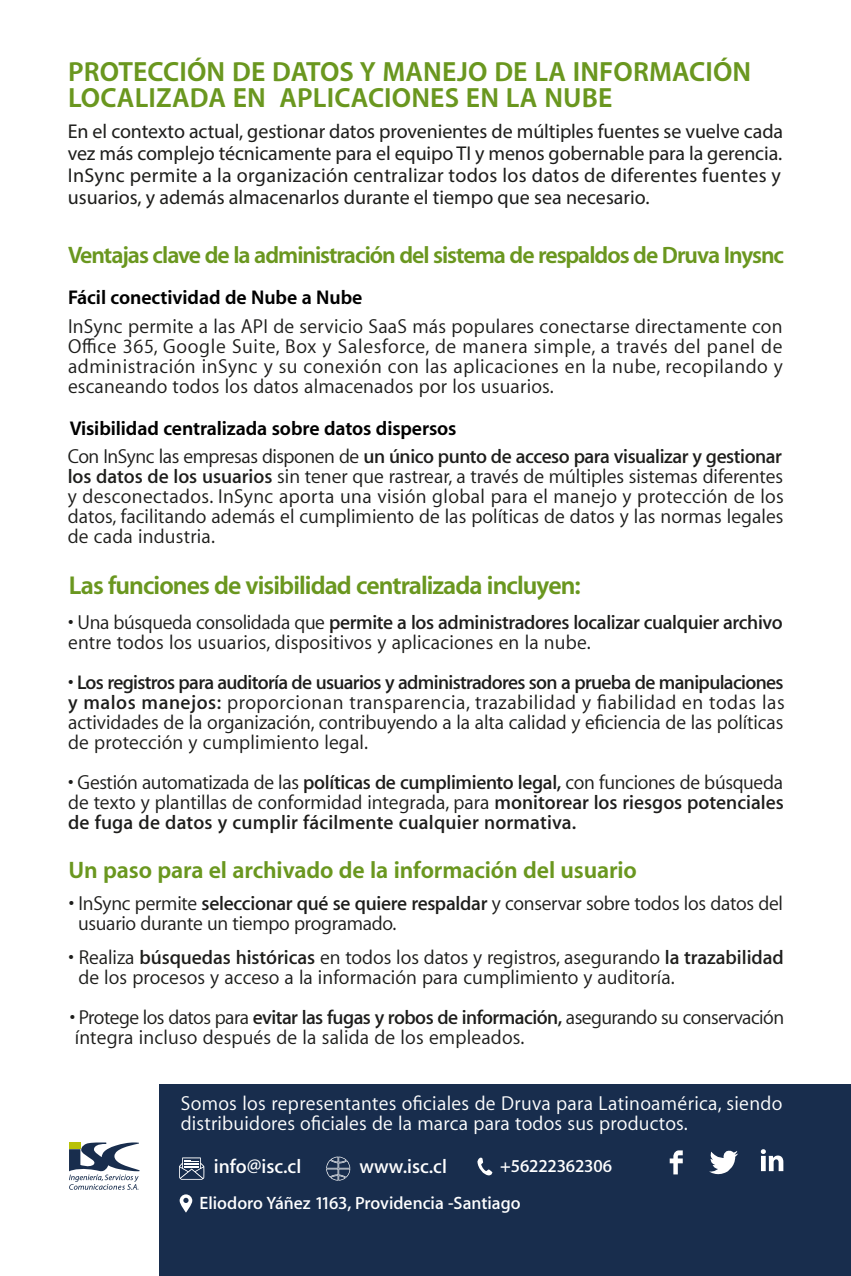
<style>
.page{position:relative;width:851px;height:1276px;background:#fff}
.page>*{position:absolute;margin:0;border:0;box-sizing:border-box;transform-origin:0 0}
.t1{font:700 28px/26px "Myriad Set Pro";letter-spacing:.005em;color:#6a971f}
.t2{font:700 26px "Myriad Set Pro";letter-spacing:-.035em;color:#6a971f}
.t3{font:700 24px "Myriad Set Pro";letter-spacing:-.04em;color:#6a971f}
.t4{font:700 24px "Myriad Set Pro";letter-spacing:-.005em;color:#6a971f}
.t5{font:20px/20px "Myriad Set Pro Text";color:#1d1d1b}
.t6{font:20px/22px "Myriad Pro";color:#1d1d1b;text-align:justify}
.t7{font:600 20px/28px "Myriad Set Pro";letter-spacing:-.02em;color:#1d1d1b}
.t8{font:20px/20px "Myriad Set Pro Text";letter-spacing:.01em;color:#fff}
.t9{font:600 20px "Myriad Set Pro";letter-spacing:.01em;color:#1d1d1b}
.t10{font:700 20px "Myriad Set Pro";letter-spacing:-.005em;color:#000}
.t11{font:600 20px "Myriad Set Pro";color:#fff}
.t12{font:600 18px "Myriad Set Pro";color:#fff}
.s1{font-weight:700;color:#000}
.s2{font-family:"Myriad Set Pro Text";font-weight:400}
.s3{font-family:"Myriad Set Pro";font-weight:600}
</style>
<div class="page">
<div style="left:159px;top:1084px;width:691px;height:192px;background:#182d4d"></div>
<svg style="left:179px;top:1194px;width:13px;height:18px"></svg>
<svg style="left:477px;top:1157px;width:15px;height:19px"></svg>
<svg style="left:326px;top:1156px;width:24px;height:24px"></svg>
<svg style="left:179px;top:1157px;width:25px;height:22px"></svg>
<svg style="left:669px;top:1150px;width:13px;height:24px"></svg>
<svg style="left:709px;top:1150px;width:29px;height:25px"></svg>
<svg style="left:760px;top:1149px;width:23px;height:22px"></svg>
<svg style="left:69px;top:1142px;width:71px;height:47px"></svg>
<h1 class="t1" style="left:68px;top:57px;width:684px">PROTECCIÓN DE DATOS Y MANEJO DE LA INFORMACIÓN<br>LOCALIZADA EN APLICACIONES EN LA NUBE</h1>
<p class="t6" style="left:68px;top:120px;width:716px">En el contexto actual, gestionar datos provenientes de múltiples fuentes se vuelve cada vez más complejo técnicamente para el equipo TI y menos gobernable para la gerencia.<br>InSync permite a la organización centralizar todos los datos de diferentes fuentes y usuarios, y además almacenarlos durante el tiempo que sea necesario.</p>
<p class="t3" style="left:68px;top:236px;width:717px">Ventajas clave de la administración del sistema de respaldos de Druva Inysnc</p>
<p class="t10" style="left:68px;top:281px;width:296px">Fácil conectividad de Nube a Nube</p>
<p class="t5" style="left:68px;top:315px;width:716px;text-align:justify">InSync permite a las API de servicio SaaS más populares conectarse directamente con Office 365, Google Suite, Box y Salesforce, de manera simple, a través del panel de administración inSync y su conexión con las aplicaciones en la nube, recopilando y escaneando todos los datos almacenados por los usuarios.</p>
<p class="t7" style="left:68px;top:414px;width:715px"><span class="s1">Visibilidad centralizada sobre datos dispersos<br></span><span class="s2">Con InSync las empresas disponen de</span> un único punto de acceso para visualizar y gestionar</p>
<p class="t5" style="left:68px;top:466px;width:717px;text-align:justify"><span class="s3">los datos de los usuarios</span> sin tener que rastrear, a través de múltiples sistemas diferentes y desconectados. InSync aporta una visión global para el manejo y protección de los datos, facilitando además el cumplimiento de las políticas de datos y las normas legales de cada industria.</p>
<h2 class="t2" style="left:69px;top:564px;width:513px">Las funciones de visibilidad centralizada incluyen:</h2>
<p class="t7" style="left:68px;top:607px;width:716px"><span class="s2">• Una búsqueda consolidada que</span> permite a los administradores localizar cualquier archivo</p>
<p class="t5" style="left:68px;top:631px;width:524px">entre todos los usuarios, dispositivos y aplicaciones en la nube.</p>
<p class="t7" style="left:68px;top:667px;width:716px"><span class="s2">•</span> Los registros para auditoría de usuarios y administradores son a prueba de manipulaciones</p>
<p class="t5" style="left:68px;top:691px;width:718px;text-align:justify"><span class="s3">y malos manejos:</span> proporcionan transparencia, trazabilidad y fiabilidad en todas las actividades de la organización, contribuyendo a la alta calidad y eficiencia de las políticas de protección y cumplimiento legal.</p>
<p class="t5" style="left:68px;top:771px;width:717px">• Gestión automatizada de las <span class="s3">políticas de cumplimiento legal,</span> con funciones de búsqueda de texto y plantillas de conformidad integrada, para <span class="s3">monitorear los riesgos potenciales</span></p>
<p class="t9" style="left:68px;top:806px;width:509px">de fuga de datos y cumplir fácilmente cualquier normativa.</p>
<p class="t4" style="left:68px;top:851px;width:570px">Un paso para el archivado de la información del usuario</p>
<p class="t5" style="left:78px;top:892px;width:706px;text-indent:-9px">• InSync permite <span class="s3">seleccionar qué se quiere respaldar</span> y conservar sobre todos los datos del usuario durante un tiempo programado.</p>
<p class="t5" style="left:78px;top:946px;width:706px;text-indent:-10px">• Realiza <span class="s3">búsquedas históricas</span> en todos los datos y registros, asegurando <span class="s3">la trazabilidad </span>de los procesos y acceso a la información para cumplimiento y auditoría.</p>
<p class="t5" style="left:70px;top:1006px;width:715px">• Protege los datos para <span class="s3">evitar las fugas y robos de información,</span> asegurando su conservación íntegra incluso después de la salida de los empleados.</p>
<p class="t8" style="left:181px;top:1092px;width:603px">Somos los representantes oficiales de Druva para Latinoamérica, siendo distribuidores oficiales de la marca para todos sus productos.</p>
<p class="t11" style="left:214px;top:1151px;width:89px">info@isc.cl</p>
<p class="t11" style="left:359px;top:1151px;width:89px">www.isc.cl</p>
<p class="t12" style="left:500px;top:1152px;width:114px">+56222362306</p>
<p class="t12" style="left:199px;top:1189px;width:322px">Eliodoro Yáñez 1163, Providencia -Santiago</p>
</div>
